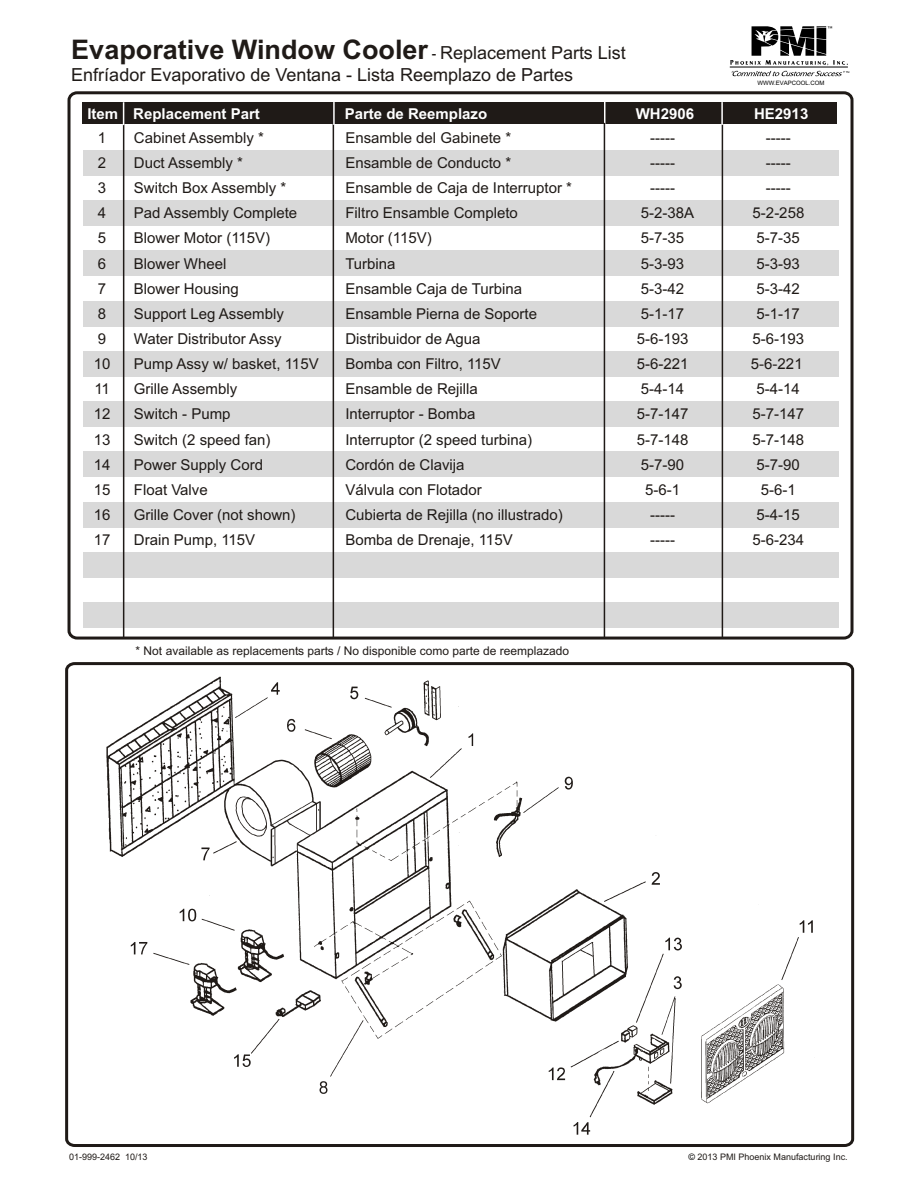
<style>
.page{position:relative;width:918px;height:1188px;background:#fff}
.page>*{position:absolute;margin:0;border:0;box-sizing:border-box;transform-origin:0 0}
.t1{font:700 27px "Arial";color:#1f1a17}
.t2{font:18px "Arial";color:#1f1a17}
.t3{font:15px "Arial";color:#1f1a17}
.t4{font:700 15px "Arial";color:#fff}
.t5{font:12px "Arial";color:#1f1a17}
.t6{font:9px "Arial";color:#1f1a17}
.t7{font:6px "Arial";color:#000}
.s1{font-family:"Arial Narrow";font-weight:400;font-size:16.5px}
.s2{font-weight:400;font-size:18px}
.s3{color:#000}
</style>
<div class="page">
<div style="left:83px;top:151px;width:756px;height:25px;background:#d9d9d9"></div>
<div style="left:83px;top:201px;width:756px;height:25px;background:#d9d9d9"></div>
<div style="left:83px;top:251px;width:756px;height:25px;background:#d9d9d9"></div>
<div style="left:83px;top:301px;width:756px;height:25px;background:#d9d9d9"></div>
<div style="left:83px;top:351px;width:756px;height:25px;background:#d9d9d9"></div>
<div style="left:83px;top:401px;width:756px;height:25px;background:#d9d9d9"></div>
<div style="left:83px;top:452px;width:756px;height:25px;background:#d9d9d9"></div>
<div style="left:83px;top:502px;width:756px;height:25px;background:#d9d9d9"></div>
<div style="left:83px;top:552px;width:756px;height:25px;background:#d9d9d9"></div>
<div style="left:83px;top:602px;width:756px;height:25px;background:#d9d9d9"></div>
<hr style="left:123px;top:122px;width:1px;height:517px;background:#1f1a17">
<hr style="left:333px;top:123px;width:1px;height:515px;background:#1f1a17">
<hr style="left:722px;top:123px;width:1px;height:515px;background:#1f1a17">
<svg style="left:730px;top:26px;width:118px;height:39px"></svg>
<hr style="left:730px;top:67px;width:118px;height:1px;background:#000">
<svg style="left:732px;top:71px;width:117px;height:5px"></svg>
<svg style="left:65px;top:662px;width:790px;height:485px"></svg>
<img style="left:95px;top:668px;width:728px;height:473px">
<div style="left:83px;top:103px;width:754px;height:21px;background:#1f1a17"></div>
<svg style="left:123px;top:102px;width:1px;height:23px"></svg>
<hr style="left:721px;top:102px;width:2px;height:23px;background:#fff">
<svg style="left:604px;top:103px;width:1px;height:20px"></svg>
<hr style="left:333px;top:102px;width:2px;height:23px;background:#fff">
<hr style="left:604px;top:123px;width:1px;height:515px;background:#1f1a17">
<div style="left:68px;top:91px;width:786px;height:549px;border:3px solid #1f1a17;border-radius:8px"></div>
<h1 class="t1" style="left:71px;top:40px;width:556px">Evaporative Window Cooler <span class="s1">-</span> <span class="s2">Replacement Parts List</span></h1>
<p class="t2" style="left:71px;top:68px;width:503px">Enfríador Evaporativo de Ventana - Lista Reemplazo de Partes</p>
<p class="t4" style="left:87px;top:108px;width:174px">Item Replacement Part</p>
<p class="t4" style="left:345px;top:108px;width:144px">Parte de Reemplazo</p>
<p class="t4" style="left:636px;top:108px;width:60px">WH2906</p>
<p class="t4" style="left:754px;top:108px;width:56px">HE2913</p>
<p class="t7" style="left:757px;top:81px;width:69px">WWW.EVAPCOOL.COM</p>
<p class="t3" style="left:98px;top:132px;width:10px">1</p>
<p class="t3" style="left:134px;top:132px;width:132px">Cabinet Assembly *</p>
<p class="t3" style="left:345px;top:132px;width:167px">Ensamble del Gabinete *</p>
<p class="t3" style="left:650px;top:132px;width:26px">-----</p>
<p class="t3" style="left:766px;top:132px;width:26px">-----</p>
<p class="t3" style="left:98px;top:157px;width:10px">2</p>
<p class="t3" style="left:134px;top:157px;width:111px">Duct Assembly *</p>
<p class="t3" style="left:345px;top:157px;width:167px">Ensamble de Conducto *</p>
<p class="t3" style="left:650px;top:157px;width:26px">-----</p>
<p class="t3" style="left:766px;top:157px;width:26px">-----</p>
<p class="t3" style="left:98px;top:182px;width:10px">3</p>
<p class="t3" style="left:134px;top:182px;width:154px">Switch Box Assembly *</p>
<p class="t3" style="left:345px;top:182px;width:228px">Ensamble de Caja de Interruptor *</p>
<p class="t3" style="left:650px;top:182px;width:26px">-----</p>
<p class="t3" style="left:766px;top:182px;width:26px">-----</p>
<p class="t3" style="left:98px;top:207px;width:10px">4</p>
<p class="t3" style="left:134px;top:207px;width:165px">Pad Assembly Complete</p>
<p class="t3" style="left:345px;top:207px;width:174px">Filtro Ensamble Completo</p>
<p class="t3" style="left:641px;top:207px;width:55px">5-2-38A</p>
<p class="t3" style="left:753px;top:203px;width:53px">5-2-258</p>
<p class="t3" style="left:98px;top:233px;width:10px">5</p>
<p class="t3" style="left:134px;top:233px;width:138px">Blower Motor (115V)</p>
<p class="t3" style="left:345px;top:233px;width:88px">Motor (115V)</p>
<p class="t3" style="left:641px;top:233px;width:45px">5-7-35</p>
<p class="t3" style="left:757px;top:233px;width:45px">5-7-35</p>
<p class="t3" style="left:98px;top:258px;width:10px">6</p>
<p class="t3" style="left:134px;top:258px;width:94px">Blower Wheel</p>
<p class="t3" style="left:345px;top:258px;width:52px">Turbina</p>
<p class="t3" style="left:641px;top:258px;width:45px">5-3-93</p>
<p class="t3" style="left:757px;top:258px;width:45px">5-3-93</p>
<p class="t3" style="left:98px;top:283px;width:10px">7</p>
<p class="t3" style="left:134px;top:283px;width:107px">Blower Housing</p>
<p class="t3" style="left:345px;top:283px;width:178px">Ensamble Caja de Turbina</p>
<p class="t3" style="left:641px;top:283px;width:45px">5-3-42</p>
<p class="t3" style="left:757px;top:283px;width:45px">5-3-42</p>
<p class="t3" style="left:134px;top:333px;width:149px">Water Distributor Assy</p>
<p class="t3" style="left:345px;top:333px;width:137px">Distribuidor de Agua</p>
<p class="t3" style="left:637px;top:333px;width:53px">5-6-193</p>
<p class="t3" style="left:752px;top:333px;width:53px">5-6-193</p>
<p class="t3" style="left:94px;top:358px;width:18px">10</p>
<p class="t3" style="left:134px;top:358px;width:186px">Pump Assy w/ basket, 115V</p>
<p class="t3" style="left:345px;top:358px;width:157px">Bomba con Filtro, 115V</p>
<p class="t3" style="left:637px;top:354px;width:53px">5-6-221</p>
<p class="t3" style="left:751px;top:354px;width:53px">5-6-221</p>
<p class="t3" style="left:94px;top:383px;width:17px">11</p>
<p class="t3" style="left:134px;top:383px;width:105px">Grille Assembly</p>
<p class="t3" style="left:345px;top:383px;width:134px">Ensamble de Rejilla</p>
<p class="t3" style="left:641px;top:383px;width:45px">5-4-14</p>
<p class="t3" style="left:757px;top:383px;width:45px">5-4-14</p>
<p class="t3" style="left:94px;top:408px;width:18px">12</p>
<p class="t3" style="left:134px;top:408px;width:98px">Switch - Pump</p>
<p class="t3" style="left:345px;top:408px;width:132px">Interruptor - Bomba</p>
<p class="t3" style="left:637px;top:408px;width:53px">5-7-147</p>
<p class="t3" style="left:752px;top:408px;width:53px">5-7-147</p>
<p class="t3" style="left:94px;top:434px;width:18px">13</p>
<p class="t3" style="left:134px;top:434px;width:138px">Switch (2 speed fan)</p>
<p class="t3" style="left:345px;top:434px;width:188px">Interruptor (2 speed turbina)</p>
<p class="t3" style="left:637px;top:434px;width:53px">5-7-148</p>
<p class="t3" style="left:752px;top:434px;width:53px">5-7-148</p>
<p class="t3" style="left:94px;top:459px;width:18px">14</p>
<p class="t3" style="left:134px;top:459px;width:131px">Power Supply Cord</p>
<p class="t3" style="left:345px;top:459px;width:121px">Cordón de Clavija</p>
<p class="t3" style="left:641px;top:459px;width:45px">5-7-90</p>
<p class="t3" style="left:757px;top:459px;width:45px">5-7-90</p>
<p class="t3" style="left:94px;top:484px;width:18px">15</p>
<p class="t3" style="left:134px;top:484px;width:75px">Float Valve</p>
<p class="t3" style="left:345px;top:484px;width:138px">Válvula con Flotador</p>
<p class="t3" style="left:645px;top:484px;width:37px">5-6-1</p>
<p class="t3" style="left:761px;top:484px;width:37px">5-6-1</p>
<p class="t3" style="left:94px;top:509px;width:18px">16</p>
<p class="t3" style="left:134px;top:509px;width:163px">Grille Cover (not shown)</p>
<p class="t3" style="left:345px;top:509px;width:219px">Cubierta de Rejilla (no illustrado)</p>
<p class="t3" style="left:650px;top:509px;width:26px">-----</p>
<p class="t3" style="left:757px;top:509px;width:45px">5-4-15</p>
<p class="t3" style="left:94px;top:534px;width:18px">17</p>
<p class="t3" style="left:134px;top:534px;width:123px">Drain Pump, 115V</p>
<p class="t3" style="left:345px;top:534px;width:169px">Bomba de Drenaje, 115V</p>
<p class="t3" style="left:650px;top:534px;width:26px">-----</p>
<p class="t3" style="left:752px;top:534px;width:53px">5-6-234</p>
<p class="t3" style="left:98px;top:308px;width:10px">8</p>
<p class="t3" style="left:134px;top:308px;width:152px">Support Leg Assembly</p>
<p class="t3" style="left:345px;top:308px;width:193px">Ensamble Pierna de Soporte</p>
<p class="t3" style="left:641px;top:308px;width:45px">5-1-17</p>
<p class="t3" style="left:757px;top:308px;width:45px">5-1-17</p>
<p class="t3" style="left:98px;top:333px;width:10px">9</p>
<p class="t5" style="left:136px;top:646px;width:435px">* Not available as replacements parts / No disponible como parte de reemplazado</p>
<p class="t6" style="left:69px;top:1151px;width:80px">01-999-2462 10/13</p>
<p class="t6" style="left:688px;top:1153px;width:161px"><span class="s3">©</span> 2013 PMI Phoenix Manufacturing Inc.</p>
</div>
